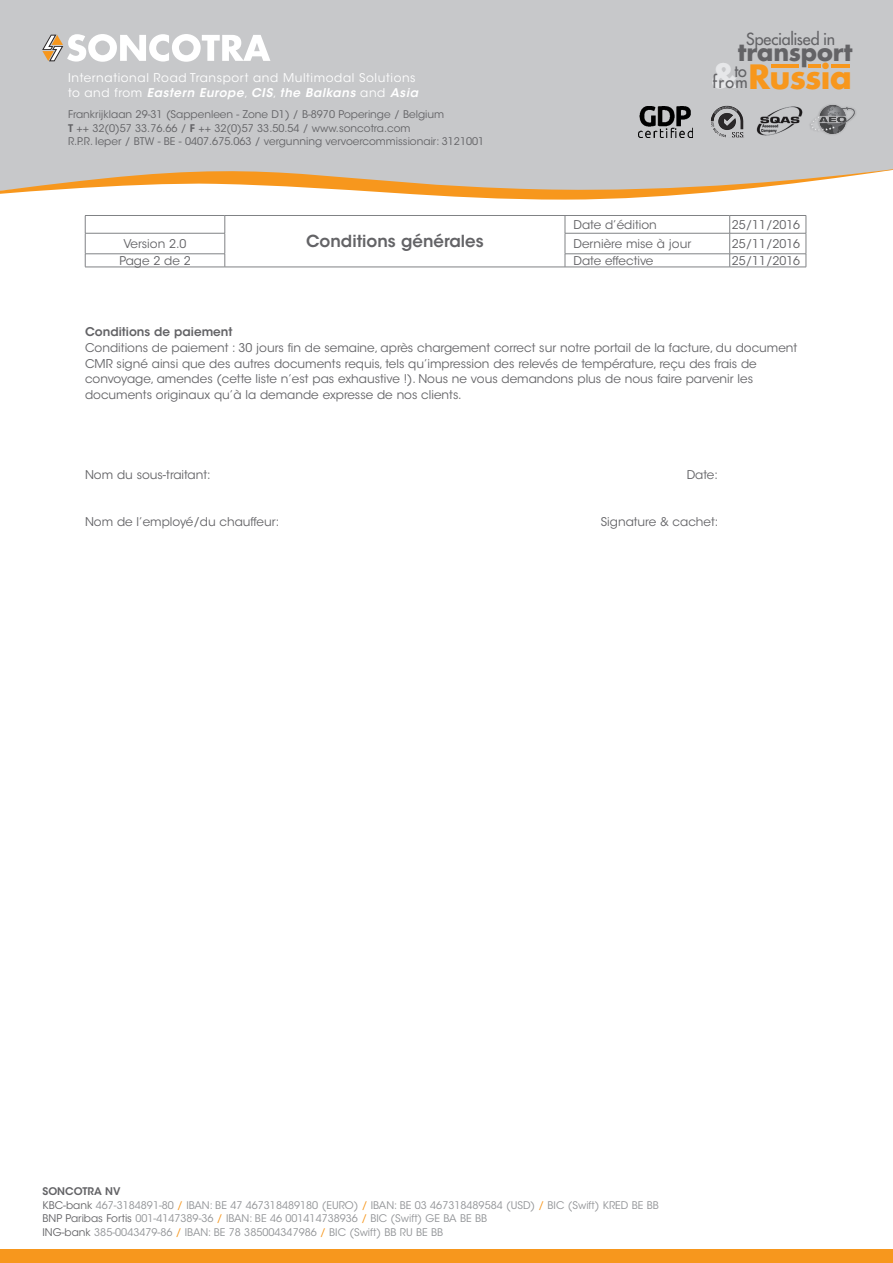
<style>
.page{position:relative;width:893px;height:1263px;background:#fff}
.page>*{position:absolute;margin:0;border:0;box-sizing:border-box;transform-origin:0 0}
.t1{font:700 32.7px "Futura";letter-spacing:-.025em;color:#f7971d}
.t2{font:700 24.45px "Futura";letter-spacing:-.005em;color:#636366}
.Normaal{font:600 16.5px "ITC Avant Garde Std";color:#636366}
.t3{font:16.35px "Futura";letter-spacing:-.01em;color:#636366}
.Normaal-2{font:12px/15.8px "ITC Avant Garde Std";color:#636366}
.t4{font:12px "ITC Avant Garde Std";letter-spacing:.05em;color:#fff}
.t5{font:italic 600 12px "ITC Avant Garde Std";letter-spacing:.05em;color:#fff}
.Normaal-3{font:600 12px "ITC Avant Garde Std";color:#636366}
.Normaal-4{font:10.5px/13.5px "ITC Avant Garde Std";color:#939598}
.Normaal-5{font:10.5px/13.5px "ITC Avant Garde Std";color:#636366}
.Normaal-6{font:600 10.5px "ITC Avant Garde Std";color:#636366}
.s1{font-weight:400;font-style:normal}
.s2{font-weight:600}
.s3{color:#e6e7e9}
.s4{color:#636366}
.s5{color:#f7971d}
</style>
<div class="page">
<div style="left:0;top:0;width:893px;height:159px;background:#c7c8ca"></div>
<svg style="left:0;top:159px;width:893px;height:41px"></svg>
<svg style="left:42px;top:34px;width:228px;height:28px"></svg>
<div style="left:0;top:1250px;width:893px;height:13px;background:#f7971d"></div>
<hr style="left:771px;top:64px;width:28px;height:3px;background:#f7971d">
<svg style="left:808px;top:64px;width:13px;height:3px"></svg>
<hr style="left:831px;top:64px;width:18px;height:3px;background:#f7971d">
<div style="left:809px;top:103px;width:48px;height:33px;background:#c7c8ca"></div>
<img style="left:810px;top:104px;width:47px;height:34px">
<img style="left:756px;top:106px;width:47px;height:30px">
<img style="left:709px;top:104px;width:37px;height:36px">
<hr style="left:85px;top:215px;width:140px;height:1px;background:#808285">
<hr style="left:225px;top:215px;width:340px;height:1px;background:#808285">
<hr style="left:225px;top:267px;width:340px;height:1px;background:#808285">
<hr style="left:565px;top:215px;width:165px;height:1px;background:#808285">
<hr style="left:730px;top:215px;width:76px;height:1px;background:#808285">
<svg style="left:85px;top:216px;width:1px;height:51px"></svg>
<hr style="left:85px;top:267px;width:140px;height:1px;background:#808285">
<svg style="left:806px;top:216px;width:1px;height:51px"></svg>
<hr style="left:565px;top:267px;width:165px;height:1px;background:#808285">
<hr style="left:730px;top:267px;width:76px;height:1px;background:#808285">
<hr style="left:85px;top:233px;width:140px;height:1px;background:#808285">
<hr style="left:565px;top:233px;width:165px;height:1px;background:#808285">
<hr style="left:730px;top:233px;width:76px;height:1px;background:#808285">
<hr style="left:85px;top:254px;width:140px;height:1px;background:#808285">
<svg style="left:225px;top:216px;width:1px;height:51px"></svg>
<hr style="left:565px;top:254px;width:165px;height:1px;background:#808285">
<svg style="left:565px;top:216px;width:1px;height:51px"></svg>
<hr style="left:730px;top:254px;width:76px;height:1px;background:#808285">
<svg style="left:729px;top:216px;width:1px;height:51px"></svg>
<img style="left:638px;top:106px;width:55px;height:32px">
<p class="t4" style="left:68px;top:71px;width:349px">International Road Transport and Multimodal Solutions</p>
<p class="t5" style="left:68px;top:85px;width:352px"><span class="s1">to and from</span> Eastern Europe<span class="s1">,</span> CIS<span class="s1">,</span> the Balkans <span class="s1">and</span> Asia</p>
<p class="Normaal-5" style="left:68px;top:108px;width:378px">Frankrijklaan 29-31 (Sappenleen - Zone D1) / B-8970 Poperinge / Belgium</p>
<p class="Normaal-5" style="left:68px;top:122px;width:418px"><span class="s2">T</span> ++ 32(0)57 33.76.66 / <span class="s2">F</span> ++ 32(0)57 33.50.54 / www.soncotra.com<br>R.P.R. Ieper / BTW - BE - 0407.675.063 / vergunning vervoercommissionair: 3121001</p>
<p class="t3" style="left:746px;top:29px;width:90px">Specialised in</p>
<p class="t2" style="left:738px;top:35px;width:116px">transport</p>
<p class="t3" style="left:713px;top:71px;width:37px">from</p>
<p class="t1" style="left:711px;top:54px;width:142px"><span class="s3">&amp;</span><sup>to</sup>Russia</p>
<p class="Normaal-2" style="left:573px;top:217px;width:85px">Date d’édition</p>
<p class="Normaal-2" style="left:732px;top:217px;width:70px">25/11/2016</p>
<p class="Normaal" style="left:306px;top:231px;width:179px">Conditions générales</p>
<p class="Normaal-2" style="left:124px;top:236px;width:64px">Version 2.0</p>
<p class="Normaal-2" style="left:573px;top:236px;width:119px">Dernière mise à jour</p>
<p class="Normaal-2" style="left:732px;top:236px;width:70px">25/11/2016</p>
<p class="Normaal-2" style="left:119px;top:253px;width:73px">Page 2 de 2</p>
<p class="Normaal-2" style="left:573px;top:253px;width:82px">Date effective</p>
<p class="Normaal-2" style="left:732px;top:253px;width:70px">25/11/2016</p>
<p class="Normaal-3" style="left:85px;top:324px;width:149px">Conditions de paiement</p>
<p class="Normaal-2" style="left:85px;top:340px;width:714px">Conditions de paiement : 30 jours fin de semaine, après chargement correct sur notre portail de la facture, du document CMR signé ainsi que des autres documents requis, tels qu’impression des relevés de température, reçu des frais de convoyage, amendes (cette liste n’est pas exhaustive !). Nous ne vous demandons plus de nous faire parvenir les documents originaux qu’à la demande expresse de nos clients.</p>
<p class="Normaal-2" style="left:85px;top:467px;width:127px">Nom du sous-traitant:</p>
<p class="Normaal-2" style="left:687px;top:467px;width:33px">Date:</p>
<p class="Normaal-2" style="left:85px;top:514px;width:196px">Nom de l’employé/du chauffeur:</p>
<p class="Normaal-2" style="left:601px;top:514px;width:119px">Signature &amp; cachet:</p>
<p class="Normaal-6" style="left:43px;top:1184px;width:80px">SONCOTRA NV</p>
<p class="Normaal-4" style="left:43px;top:1198px;width:618px"><span class="s4">KBC-bank</span> 467-3184891-80 <span class="s5">/</span> IBAN: BE 47 467318489180 (EURO) <span class="s5">/</span> IBAN: BE 03 467318489584 (USD) <span class="s5">/</span> BIC (Swift) KRED BE BB</p>
<p class="Normaal-4" style="left:43px;top:1212px;width:446px"><span class="s4">BNP Paribas Fortis</span> 001-4147389-36 <span class="s5">/</span> IBAN: BE 46 001414738936 <span class="s5">/</span> BIC (Swift) GE BA BE BB<br><span class="s4">ING-bank</span> 385-0043479-86 <span class="s5">/</span> IBAN: BE 78 385004347986 <span class="s5">/</span> BIC (Swift) BB RU BE BB</p>
</div>
